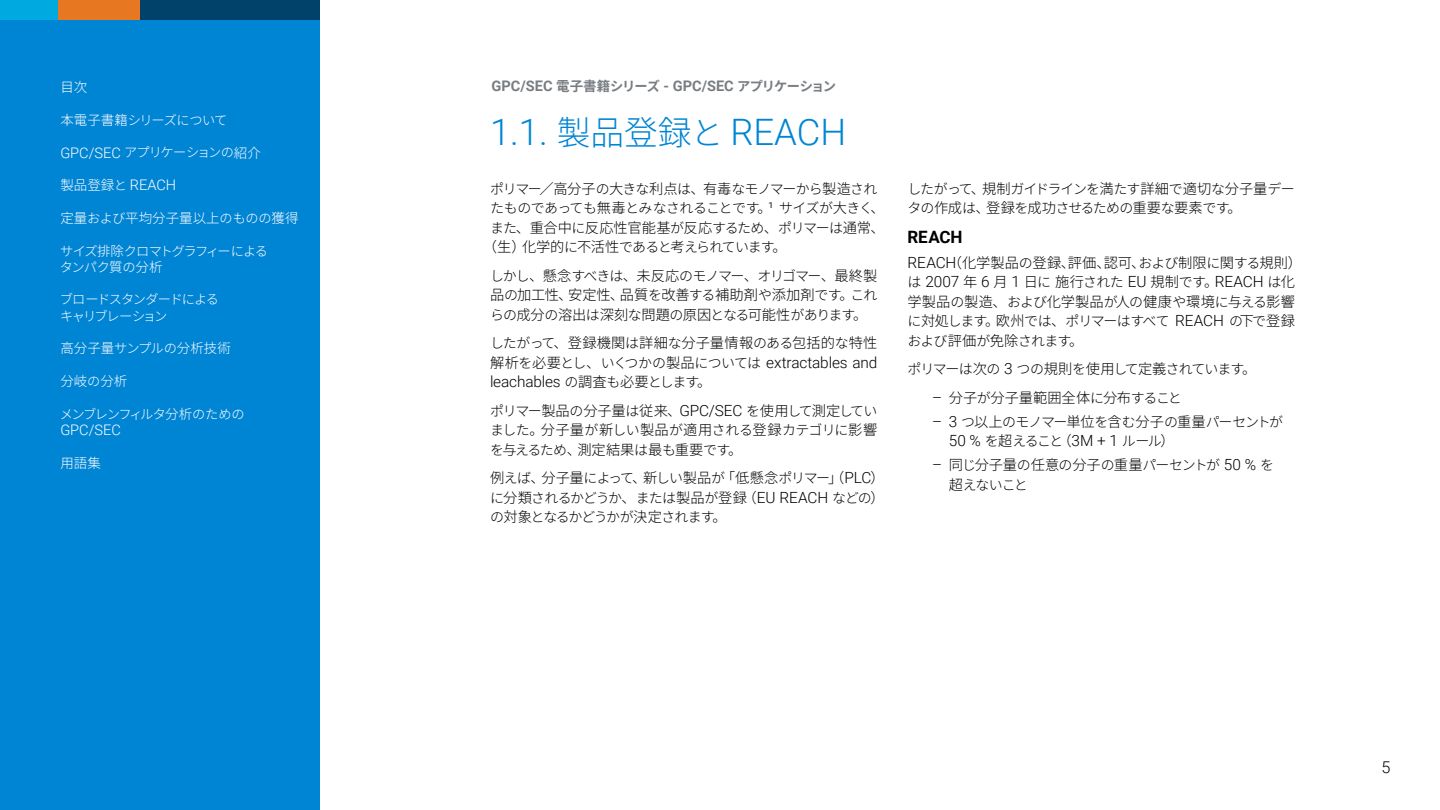
<style>
.page{position:relative;width:1440px;height:810px;background:#fff}
.page>*{position:absolute;margin:0;border:0;box-sizing:border-box;transform-origin:0 0}
.Header1{font:300 36.45px "Roboto";color:#0085d5}
.Heading2{font:700 17.02px "Roboto";color:#000}
.t1{font:300 16.2px "Roboto";color:#000}
.Body{font:300 15.38px/19.5px "Roboto";letter-spacing:-.01em;color:#000}
.t2{font:700 14.55px "Roboto";color:#787d82}
.t3{font:300 14.55px "Roboto";color:#fff}
.Body-2{font:300 14.25px "Noto Sans CJ Kjp";letter-spacing:.005em;color:#000}
.Bullets{font:300 14.25px "Noto Sans CJ Kjp";color:#000}
.Body-3{font:300 13.95px/19.5px "Noto Sans CJ Kjp";letter-spacing:-.075em;color:#000}
.Bullets-2{font:300 13.95px/19.5px "Noto Sans CJ Kjp";letter-spacing:-.09em;color:#000}
.Body-4{font:300 13.95px/19.5px "Noto Sans CJ Kjp";letter-spacing:-.055em;color:#000}
.Body-5{font:300 13.95px "Noto Sans CJ Kjp";letter-spacing:-.095em;color:#000}
.t4{font:300 13.5px "Noto Sans CJ Kjp";color:#fff}
.t5{font:300 13.2px/16.2px "Noto Sans CJ Kjp";letter-spacing:-.09em;color:#fff}
.t6{font:300 13.2px "Noto Sans CJ Kjp";letter-spacing:-.07em;color:#fff}
.s1{font-size:13.5px}
.s2{font-family:"Roboto";font-size:14.55px}
.s3{font-family:"Noto Sans CJ Kjp";font-size:13.5px}
.s4{font-family:"Noto Sans CJ Kjp";font-size:13.2px}
.s5{font-size:13.2px}
.s6{font-family:"Noto Sans CJ Kjp";font-size:33.75px}
.s7{font-family:"Noto Sans CJ Kjp";font-size:33.08px}
.s8{font-size:14.25px}
.s9{font-family:"Roboto";font-size:15.38px}
.s10{font-size:13.95px}
.s11{font-family:"Noto Sans CJ Kjp";font-size:14.25px}
.s12{font-family:"Noto Sans CJ Kjp";font-size:13.95px}
</style>
<div class="page">
<div style="left:0;top:0;width:320px;height:810px;background:#0085d5"></div>
<div style="left:0;top:0;width:320px;height:20px;background:#00426a"></div>
<div style="left:0;top:0;width:81px;height:20px;background:#00a9e0"></div>
<div style="left:59px;top:0;width:81px;height:20px;background:#e87722"></div>
<p class="t4" style="left:60px;top:80px;width:28px">目次</p>
<p class="t6" style="left:60px;top:113px;width:169px"><span class="s1">本電子書籍</span>シリーズについて</p>
<p class="t6" style="left:60px;top:145px;width:202px"><span class="s2">GPC/SEC</span> アプリケーションの<span class="s1">紹介</span></p>
<p class="t3" style="left:60px;top:175px;width:117px"><span class="s3">製品登録</span><span class="s4">と</span> REACH</p>
<p class="t4" style="left:60px;top:210px;width:240px">定量<span class="s5">および</span>平均分子量以上<span class="s5">のものの</span>獲得</p>
<p class="t5" style="left:60px;top:243px;width:210px">サイズ<span class="s1">排除</span>クロマトグラフィーによるタンパク<span class="s1">質</span>の<span class="s1">分析</span></p>
<p class="t5" style="left:60px;top:292px;width:161px">ブロードスタンダードによるキャリブレーション</p>
<p class="t4" style="left:60px;top:341px;width:172px">高分子量<span class="s5">サンプルの</span>分析技術</p>
<p class="t4" style="left:60px;top:374px;width:69px">分岐<span class="s5">の</span>分析</p>
<p class="t5" style="left:60px;top:406px;width:186px">メンブレンフィルタ<span class="s1">分析</span>のための</p>
<p class="t3" style="left:60px;top:420px;width:62px">GPC/SEC</p>
<p class="t4" style="left:60px;top:455px;width:42px">用語集</p>
<p class="t2" style="left:492px;top:76px;width:346px">GPC/SEC <span class="s3">電子書籍</span><span class="s4">シリーズ</span> - GPC/SEC <span class="s4">アプリケーション</span></p>
<p class="Header1" style="left:490px;top:107px;width:358px">1.1. <span class="s6">製品登録</span><span class="s7">と</span> REACH</p>
<p class="Body-4" style="left:490px;top:179px;width:396px">ポリマー<span class="s8">／高分子</span>の<span class="s8">大</span>きな<span class="s8">利点</span>は<span class="s8">、有毒</span>なモノマーから<span class="s8">製造</span>されたものであっても<span class="s8">無毒</span>とみなされることです<span class="s8">。</span><span class="s9">¹</span> サイズが<span class="s8">大</span>きく<span class="s8">、</span></p>
<p class="Body-2" style="left:490px;top:219px;width:396px"><span class="s10">また</span>、重合中<span class="s10">に</span>反応性官能基<span class="s10">が</span>反応<span class="s10">するため</span>、<span class="s10">ポリマーは</span>通常、</p>
<p class="Body-3" style="left:483px;top:238px;width:305px"><span class="s8">（生）化学的</span>に<span class="s8">不活性</span>であると<span class="s8">考</span>えられています<span class="s8">。</span></p>
<p class="Body-3" style="left:490px;top:266px;width:389px">しかし<span class="s8">、懸念</span>すべきは<span class="s8">、未反応</span>のモノマー<span class="s8">、</span>オリゴマー<span class="s8">、最終製</span></p>
<p class="Body-2" style="left:490px;top:287px;width:389px">品<span class="s10">の</span>加工性、安定性、品質<span class="s10">を</span>改善<span class="s10">する</span>補助剤<span class="s10">や</span>添加剤<span class="s10">です</span>。<span class="s10">これ</span></p>
<p class="Body-5" style="left:490px;top:307px;width:379px">らの<span class="s8">成分</span>の<span class="s8">溶出</span>は<span class="s8">深刻</span>な<span class="s8">問題</span>の<span class="s8">原因</span>となる<span class="s8">可能性</span>があります<span class="s8">。</span></p>
<p class="Body-2" style="left:490px;top:335px;width:389px"><span class="s10">したがって</span>、登録機関<span class="s10">は</span>詳細<span class="s10">な</span>分子量情報<span class="s10">のある</span>包括的<span class="s10">な</span>特性</p>
<p class="Body" style="left:490px;top:352px;width:389px"><span class="s11">解析</span><span class="s12">を</span><span class="s11">必要</span><span class="s12">とし</span><span class="s11">、</span><span class="s12">いくつかの</span><span class="s11">製品</span><span class="s12">については</span> extractables and leachables <span class="s12">の</span><span class="s11">調査</span><span class="s12">も</span><span class="s11">必要</span><span class="s12">とします</span><span class="s11">。</span></p>
<p class="Body-3" style="left:490px;top:401px;width:389px">ポリマー<span class="s8">製品</span>の<span class="s8">分子量</span>は<span class="s8">従来、</span><span class="s9">GPC/SEC</span> を<span class="s8">使用</span>して<span class="s8">測定</span>していました<span class="s8">。分子量</span>が<span class="s8">新</span>しい<span class="s8">製品</span>が<span class="s8">適用</span>される<span class="s8">登録</span>カテゴリに<span class="s8">影響</span></p>
<p class="Body-2" style="left:490px;top:441px;width:254px"><span class="s10">を</span>与<span class="s10">えるため</span>、測定結果<span class="s10">は</span>最<span class="s10">も</span>重要<span class="s10">です</span>。</p>
<p class="Body-2" style="left:490px;top:470px;width:396px">例<span class="s10">えば</span>、分子量<span class="s10">によって</span>、新<span class="s10">しい</span>製品<span class="s10">が</span>「低懸念<span class="s10">ポリマー</span>」（<span class="s9">PLC</span>）</p>
<p class="Body-3" style="left:490px;top:488px;width:396px">に<span class="s8">分類</span>されるかどうか<span class="s8">、</span>または<span class="s8">製品</span>が<span class="s8">登録（</span><span class="s9">EU REACH</span> などの<span class="s8">）</span>の<span class="s8">対象</span>となるかどうかが<span class="s8">決定</span>されます<span class="s8">。</span></p>
<p class="Body-3" style="left:908px;top:179px;width:389px">したがって<span class="s8">、規制</span>ガイドラインを<span class="s8">満</span>たす<span class="s8">詳細</span>で<span class="s8">適切</span>な<span class="s8">分子量</span>データの<span class="s8">作成</span>は<span class="s8">、登録</span>を<span class="s8">成功</span>させるための<span class="s8">重要</span>な<span class="s8">要素</span>です<span class="s8">。</span></p>
<p class="Heading2" style="left:908px;top:225px;width:57px">REACH</p>
<p class="Body-2" style="left:908px;top:255px;width:396px"><span class="s9">REACH</span>（化学製品<span class="s10">の</span>登録、評価、認可、<span class="s10">および</span>制限<span class="s10">に</span>関<span class="s10">する</span>規則）</p>
<p class="Body" style="left:908px;top:272px;width:389px"><span class="s12">は</span> 2007 <span class="s11">年</span> 6 <span class="s11">月</span> 1 <span class="s11">日</span><span class="s12">に</span><span class="s11">施行</span><span class="s12">された</span> EU <span class="s11">規制</span><span class="s12">です</span><span class="s11">。</span>REACH <span class="s12">は</span><span class="s11">化</span></p>
<p class="Body-2" style="left:908px;top:294px;width:389px">学製品<span class="s10">の</span>製造、<span class="s10">および</span>化学製品<span class="s10">が</span>人<span class="s10">の</span>健康<span class="s10">や</span>環境<span class="s10">に</span>与<span class="s10">える</span>影響</p>
<p class="Body-3" style="left:908px;top:312px;width:389px">に<span class="s8">対処</span>します<span class="s8">。欧州</span>では<span class="s8">、</span>ポリマーはすべて <span class="s9">REACH</span> の<span class="s8">下</span>で<span class="s8">登録</span>および<span class="s8">評価</span>が<span class="s8">免除</span>されます<span class="s8">。</span></p>
<p class="Body-3" style="left:908px;top:360px;width:350px">ポリマーは<span class="s8">次</span>の <span class="s9">3</span> つの<span class="s8">規則</span>を<span class="s8">使用</span>して<span class="s8">定義</span>されています<span class="s8">。</span></p>
<p class="Bullets" style="left:932px;top:390px;width:252px"><span class="s9">–</span> 分子<span class="s10">が</span>分子量範囲全体<span class="s10">に</span>分布<span class="s10">すること</span></p>
<p class="Bullets-2" style="left:949px;top:412px;width:336px;text-indent:-16px"><span class="s9">– 3</span> つ<span class="s8">以上</span>のモノマー<span class="s8">単位</span>を<span class="s8">含</span>む<span class="s8">分子</span>の<span class="s8">重量</span>パーセントが<br><span class="s9">50 %</span> を<span class="s8">超</span>えること<span class="s8">（</span><span class="s9">3M + 1</span> ルール<span class="s8">）</span></p>
<p class="Bullets-2" style="left:949px;top:456px;width:327px;text-indent:-16px"><span class="s9">–</span> <span class="s8">同</span>じ<span class="s8">分子量</span>の<span class="s8">任意</span>の<span class="s8">分子</span>の<span class="s8">重量</span>パーセントが <span class="s9">50 %</span> を<span class="s8">超</span>えないこと</p>
<p class="t1" style="left:1382px;top:756px;width:10px">5</p>
</div>
